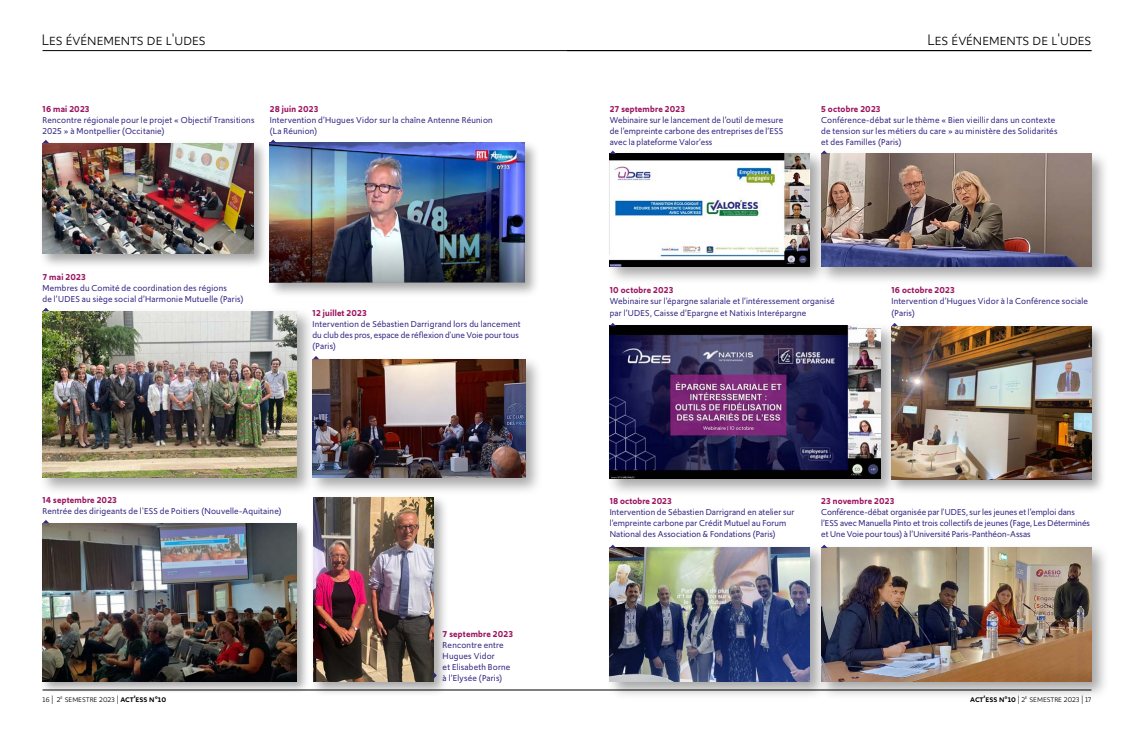
<style>
.page{position:relative;width:1134px;height:738px;background:#fff}
.page>*{position:absolute;margin:0;border:0;box-sizing:border-box;transform-origin:0 0}
.t1{font:16px "Upgrade";color:#000}
.t2{font:9px/11px "Upgrade";letter-spacing:.02em;color:#332783}
.t3{font:600 9px "Upgrade";letter-spacing:.015em;color:#9c1660}
.t4{font:9px "Upgrade";color:#000}
.s1{font-weight:500}
</style>
<div class="page">
<hr style="left:43px;top:50px;width:1048px;height:1px;background:#000">
<hr style="left:43px;top:689px;width:1048px;height:1px;background:#000">
<div style="left:39px;top:140px;width:230px;height:129px;background:#000;opacity:.35"></div>
<img style="left:43px;top:143px;width:211px;height:110px">
<svg style="left:43px;top:140px;width:6px;height:3px"></svg>
<div style="left:267px;top:139px;width:273px;height:158px;background:#000;opacity:.35"></div>
<img style="left:270px;top:143px;width:254px;height:139px">
<svg style="left:270px;top:139px;width:6px;height:4px"></svg>
<div style="left:310px;top:494px;width:139px;height:202px;background:#000;opacity:.35"></div>
<img style="left:313px;top:497px;width:120px;height:183px">
<svg style="left:433px;top:671px;width:4px;height:7px"></svg>
<div style="left:38px;top:306px;width:277px;height:189px;background:#000;opacity:.35"></div>
<img style="left:43px;top:311px;width:254px;height:165px">
<svg style="left:43px;top:307px;width:6px;height:4px"></svg>
<div style="left:39px;top:520px;width:271px;height:174px;background:#000;opacity:.35"></div>
<img style="left:43px;top:523px;width:254px;height:157px">
<svg style="left:43px;top:520px;width:6px;height:2px"></svg>
<div style="left:308px;top:354px;width:235px;height:141px;background:#000;opacity:.35"></div>
<img style="left:313px;top:359px;width:212px;height:117px">
<svg style="left:313px;top:355px;width:6px;height:4px"></svg>
<div style="left:606px;top:149px;width:222px;height:135px;background:#000;opacity:.35"></div>
<img style="left:610px;top:153px;width:199px;height:113px">
<svg style="left:609px;top:150px;width:7px;height:4px"></svg>
<div style="left:817px;top:149px;width:293px;height:136px;background:#000;opacity:.35"></div>
<img style="left:821px;top:154px;width:270px;height:112px">
<svg style="left:821px;top:150px;width:6px;height:4px"></svg>
<div style="left:606px;top:322px;width:293px;height:174px;background:#000;opacity:.35"></div>
<img style="left:610px;top:325px;width:270px;height:153px">
<svg style="left:609px;top:322px;width:7px;height:4px"></svg>
<div style="left:817px;top:543px;width:293px;height:156px;background:#000;opacity:.35"></div>
<img style="left:828px;top:547px;width:263px;height:133px">
<div style="left:606px;top:543px;width:222px;height:156px;background:#000;opacity:.35"></div>
<img style="left:610px;top:547px;width:199px;height:133px">
<svg style="left:609px;top:544px;width:7px;height:3px"></svg>
<div style="left:888px;top:323px;width:219px;height:171px;background:#000;opacity:.35"></div>
<img style="left:891px;top:326px;width:200px;height:153px">
<svg style="left:891px;top:322px;width:7px;height:4px"></svg>
<svg style="left:680px;top:607px;width:7px;height:3px"></svg>
<h1 class="t1" style="left:42px;top:29px;width:165px">Les événements de l'udes</h1>
<h1 class="t1" style="left:927px;top:29px;width:165px">Les événements de l'udes</h1>
<p class="t3" style="left:43px;top:103px;width:49px">16 mai 2023</p>
<p class="t2" style="left:43px;top:114px;width:213px">Rencontre régionale pour le projet « Objectif Transitions<br>2025 » à Montpellier (Occitanie)</p>
<p class="t3" style="left:270px;top:103px;width:50px">28 juin 2023</p>
<p class="t2" style="left:270px;top:114px;width:224px">Intervention d’Hugues Vidor sur la chaîne Antenne Réunion (La Réunion)</p>
<p class="t3" style="left:43px;top:271px;width:45px">7 mai 2023</p>
<p class="t2" style="left:43px;top:282px;width:202px">Membres du Comité de coordination des régions<br>de l’UDES au siège social d’Harmonie Mutuelle (Paris)</p>
<p class="t3" style="left:313px;top:307px;width:56px">12 juillet 2023</p>
<p class="t2" style="left:313px;top:318px;width:210px">Intervention de Sébastien Darrigrand lors du lancement du club des pros, espace de réflexion d'une Voie pour tous (Paris)</p>
<p class="t3" style="left:43px;top:494px;width:76px">14 septembre 2023</p>
<p class="t2" style="left:43px;top:505px;width:241px">Rentrée des dirigeants de l'ESS de Poitiers (Nouvelle-Aquitaine)</p>
<p class="t3" style="left:443px;top:627px;width:72px">7 septembre 2023</p>
<p class="t2" style="left:443px;top:639px;width:69px">Rencontre entre<br>Hugues Vidor<br>et Elisabeth Borne à l’Elysée (Paris)</p>
<p class="t3" style="left:610px;top:103px;width:77px">27 septembre 2023</p>
<p class="t2" style="left:610px;top:114px;width:175px;text-align:justify">Webinaire sur le lancement de l’outil de mesure de l’empreinte carbone des entreprises de l’ESS avec la plateforme Valor’ess</p>
<p class="t3" style="left:821px;top:103px;width:61px">5 octobre 2023</p>
<p class="t2" style="left:821px;top:114px;width:238px">Conférence-débat sur le thème « Bien vieillir dans un contexte de tension sur les métiers du care » au ministère des Solidarités et des Familles (Paris)</p>
<p class="t3" style="left:610px;top:284px;width:65px">10 octobre 2023</p>
<p class="t2" style="left:610px;top:296px;width:226px">Webinaire sur l’épargne salariale et l’intéressement organisé par l’UDES, Caisse d’Epargne et Natixis Interépargne</p>
<p class="t3" style="left:891px;top:284px;width:65px">16 octobre 2023</p>
<p class="t2" style="left:891px;top:296px;width:198px">Intervention d’Hugues Vidor à la Conférence sociale (Paris)</p>
<p class="t3" style="left:610px;top:495px;width:64px">18 octobre 2023</p>
<p class="t2" style="left:610px;top:506px;width:186px">Intervention de Sébastien Darrigrand en atelier sur l’empreinte carbone par Crédit Mutuel au Forum<br>National des Association &amp; Fondations (Paris)</p>
<p class="t3" style="left:821px;top:495px;width:75px">23 novembre 2023</p>
<p class="t2" style="left:821px;top:506px;width:270px">Conférence-débat organisée par l'UDES, sur les jeunes et l’emploi dans l’ESS avec Manuella Pinto et trois collectifs de jeunes (Fage, Les Déterminés et Une Voie pour tous) à l’Université Paris-Panthéon-Assas</p>
<p class="t4" style="left:43px;top:692px;width:125px">16 | 2<sup>e</sup> semestre 2023 | <span class="s1">act’ess n°10</span></p>
<p class="t4" style="left:970px;top:692px;width:123px"><span class="s1">act’ess n°10</span> | 2<sup>e</sup> semestre 2023 | 17</p>
</div>
